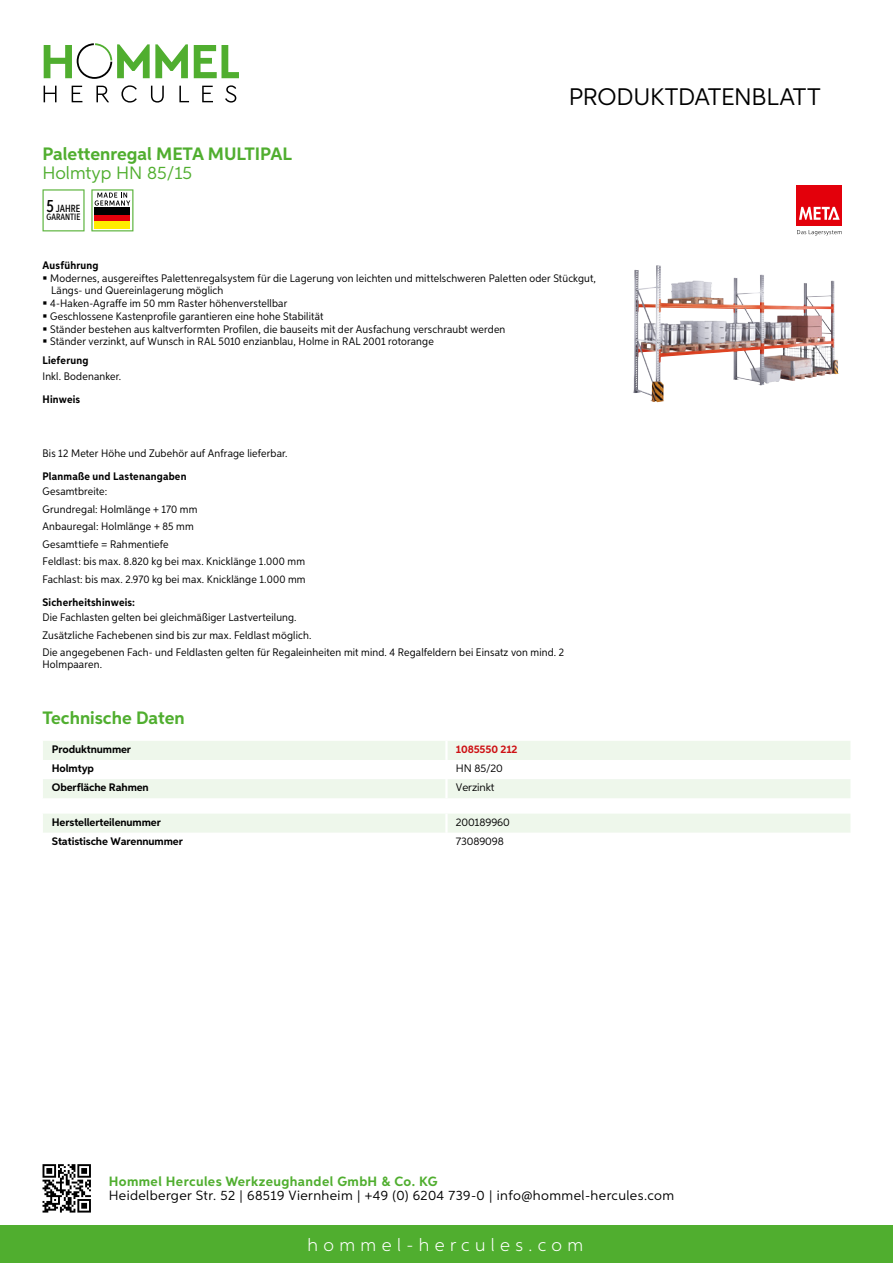
<style>
.page{position:relative;width:893px;height:1263px;background:#fff}
.page>*{position:absolute;margin:0;border:0;box-sizing:border-box;transform-origin:0 0}
.t1{font:24px "Aspira";letter-spacing:-.01em;color:#000}
.t2{font:700 18px "Aspira";color:#50ae2f}
.t3{font:300 18px "Aspira";letter-spacing:.3em;color:#fff}
.t4{font:18px "Aspira";color:#50ae2f}
.t5{font:13.5px "Aspira";letter-spacing:.03em;color:#000}
.t6{font:700 13.5px "Aspira";letter-spacing:.03em;color:#50ae2f}
.t7{font:10.95px/17.5px "Aspira Nar";letter-spacing:.015em;color:#000}
.t8{font:700 10.95px "Aspira";letter-spacing:-.01em;color:#000}
.t9{font:700 10.95px "Aspira Nar";letter-spacing:.02em;color:#000}
.t10{font:10.95px "Aspira";letter-spacing:-.01em;color:#000}
.t11{font:700 10.95px "Aspira";letter-spacing:-.01em;color:#cd1013}
.t12{font:500 10.35px "Aspira XX Nar";color:#000}
.t13{font:500 9.15px "Aspira XX Nar";color:#000}
.s1{font-size:17.85px}
</style>
<div class="page">
<div style="left:0;top:1226px;width:893px;height:37px;background:#50ae2f"></div>
<svg style="left:43px;top:1164px;width:48px;height:48px"></svg>
<svg style="left:194px;top:45px;width:45px;height:33px"></svg>
<svg style="left:44px;top:43px;width:144px;height:36px"></svg>
<svg style="left:44px;top:86px;width:13px;height:16px"></svg>
<svg style="left:72px;top:86px;width:10px;height:16px"></svg>
<svg style="left:96px;top:86px;width:13px;height:16px"></svg>
<svg style="left:121px;top:85px;width:16px;height:18px"></svg>
<svg style="left:151px;top:86px;width:13px;height:17px"></svg>
<svg style="left:179px;top:86px;width:10px;height:16px"></svg>
<svg style="left:202px;top:86px;width:11px;height:16px"></svg>
<svg style="left:225px;top:85px;width:11px;height:18px"></svg>
<svg style="left:43px;top:741px;width:807px;height:57px"></svg>
<hr style="left:445px;top:779px;width:3px;height:19px;background:#fff">
<div style="left:43px;top:814px;width:807px;height:19px;background:#eef7eb"></div>
<svg style="left:43px;top:189px;width:42px;height:42px"></svg>
<svg style="left:91px;top:189px;width:42px;height:42px"></svg>
<div style="left:95px;top:214px;width:35px;height:7px;background:#e3000b"></div>
<div style="left:95px;top:208px;width:35px;height:7px;background:#000"></div>
<div style="left:95px;top:221px;width:35px;height:7px;background:#ffed00"></div>
<img style="left:633px;top:265px;width:206px;height:137px">
<div style="left:797px;top:185px;width:45px;height:40px;background:#e3000b"></div>
<svg style="left:799px;top:207px;width:41px;height:13px"></svg>
<svg style="left:797px;top:230px;width:45px;height:5px"></svg>
<h2 class="t2" style="left:43px;top:142px;width:251px">Palettenregal META MULTIPAL</h2>
<h2 class="t4" style="left:43px;top:162px;width:151px">Holmtyp HN 85/15</h2>
<p class="t12" style="left:47px;top:202px;width:35px"><span class="s1">5</span> JAHRE</p>
<p class="t13" style="left:47px;top:212px;width:35px">GARANTIE</p>
<h1 class="t1" style="left:569px;top:82px;width:253px">Produktdatenblatt</h1>
<p class="t9" style="left:43px;top:259px;width:58px">Ausführung</p>
<p class="t7" style="left:50px;top:272px;width:547px;line-height:12.6px">Modernes, ausgereiftes Palettenregalsystem für die Lagerung von leichten und mittelschweren Paletten oder Stückgut, Längs- und Quereinlagerung möglich<br>4-Haken-Agraffe im 50 mm Raster höhenverstellbar<br>Geschlossene Kastenprofile garantieren eine hohe Stabilität<br>Ständer bestehen aus kaltverformten Profilen, die bauseits mit der Ausfachung verschraubt werden<br>Ständer verzinkt, auf Wunsch in RAL 5010 enzianblau, Holme in RAL 2001 rotorange</p>
<p class="t9" style="left:43px;top:354px;width:47px">Lieferung</p>
<p class="t7" style="left:43px;top:367px;width:80px">Inkl. Bodenanker.</p>
<p class="t9" style="left:43px;top:392px;width:39px">Hinweis</p>
<p class="t7" style="left:43px;top:444px;width:247px">Bis 12 Meter Höhe und Zubehör auf Anfrage lieferbar.</p>
<p class="t9" style="left:43px;top:470px;width:145px">Planmaße und Lastenangaben</p>
<p class="t7" style="left:43px;top:483px;width:265px">Gesamtbreite:<br>Grundregal: Holmlänge + 170 mm<br>Anbauregal: Holmlänge + 85 mm<br>Gesamttiefe = Rahmentiefe<br>Feldlast: bis max. 8.820 kg bei max. Knicklänge 1.000 mm Fachlast: bis max. 2.970 kg bei max. Knicklänge 1.000 mm</p>
<p class="t9" style="left:43px;top:595px;width:94px">Sicherheitshinweis:</p>
<p class="t7" style="left:43px;top:608px;width:523px">Die Fachlasten gelten bei gleichmäßiger Lastverteilung.<br>Zusätzliche Fachebenen sind bis zur max. Feldlast möglich.<br>Die angegebenen Fach- und Feldlasten gelten für Regaleinheiten mit mind. 4 Regalfeldern bei Einsatz von mind. 2</p>
<p class="t7" style="left:43px;top:655px;width:61px">Holmpaaren.</p>
<h2 class="t2" style="left:43px;top:707px;width:144px">Technische Daten</h2>
<p class="t8" style="left:52px;top:742px;width:81px">Produktnummer</p>
<p class="t11" style="left:456px;top:742px;width:63px">1085550 212</p>
<p class="t8" style="left:52px;top:761px;width:44px">Holmtyp</p>
<p class="t10" style="left:456px;top:761px;width:49px">HN 85/20</p>
<p class="t8" style="left:52px;top:780px;width:98px">Oberfläche Rahmen</p>
<p class="t10" style="left:456px;top:781px;width:40px">Verzinkt</p>
<p class="t8" style="left:52px;top:815px;width:111px">Herstellerteilenummer</p>
<p class="t10" style="left:456px;top:815px;width:55px">200189960</p>
<p class="t8" style="left:52px;top:834px;width:132px">Statistische Warennummer</p>
<p class="t10" style="left:456px;top:834px;width:49px">73089098</p>
<p class="t6" style="left:109px;top:1172px;width:330px">Hommel Hercules Werkzeughandel GmbH &amp; Co. KG</p>
<p class="t5" style="left:109px;top:1187px;width:567px">Heidelberger Str. 52 | 68519 Viernheim | +49 (0) 6204 739-0 | info@hommel-hercules.com</p>
<h2 class="t3" style="left:307px;top:1234px;width:277px">hommel-hercules.com</h2>
</div>
